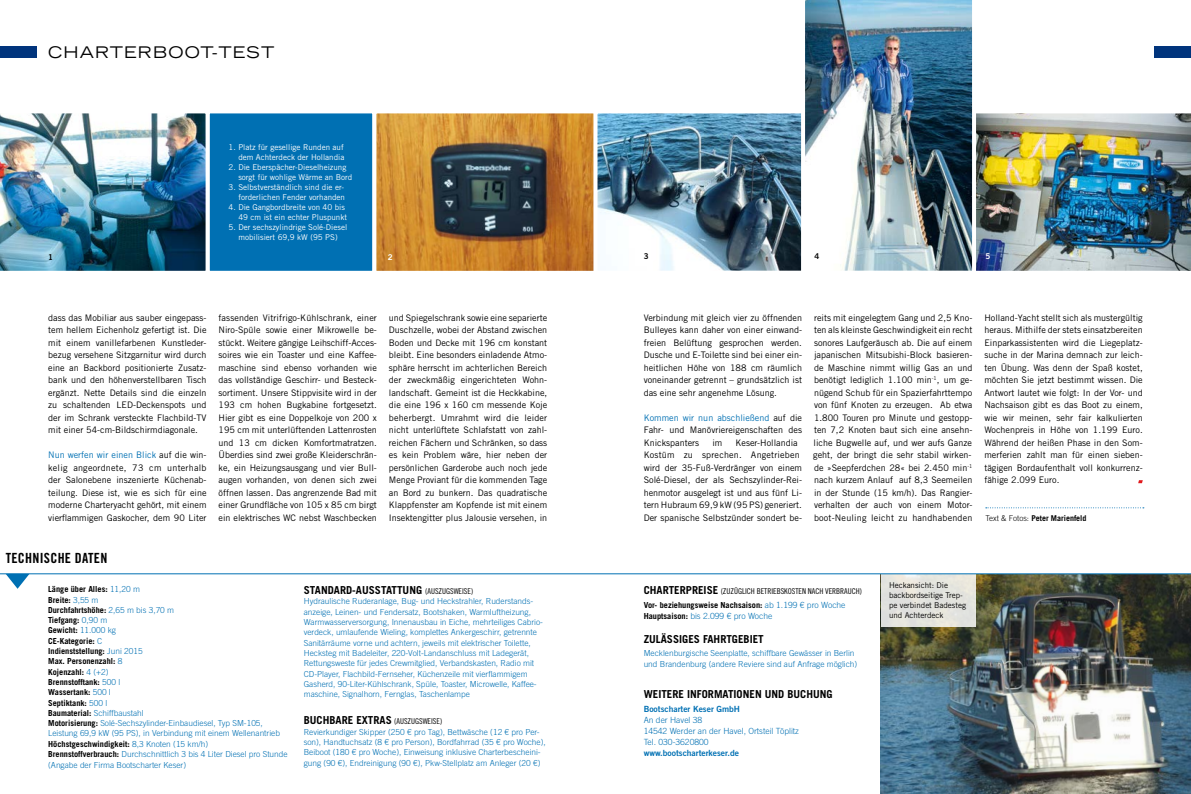
<style>
.page{position:relative;width:1191px;height:794px;background:#fff}
.page>*{position:absolute;margin:0;border:0;box-sizing:border-box;transform-origin:0 0}
.t1{font:expanded 16px "Trade Gothic LT Std";letter-spacing:.07em;color:#000}
.t2{font:14px "Trade Gothic LT Std Bd Cn 20";letter-spacing:.02em;color:#000}
.t3{font:700 11px "Trade Gothic LT Std";color:#000}
.t4{font:9px/12.5px "Trade Gothic LT Std";color:#000;text-align:justify}
.t5{font:300 8.5px/11px "Trade Gothic LT Std";color:#0070b3}
.t6{font:8.5px "Trade Gothic LT Std Bd 2";color:#0070b3}
.t7{font:300 8.3px/10.3px "Trade Gothic LT Std";color:#0070b3}
.t8{font:700 8.3px "Trade Gothic LT Std";color:#000}
.t9{font:8px/10px "Trade Gothic LT Std";color:#fff;text-align:right}
.t10{font:8px/10px "Trade Gothic LT Std";letter-spacing:-.005em;color:#000}
.t11{font:8px "Trade Gothic LT Std Cn 18";color:#000}
.t12{font:700 8px "Trade Gothic LT Std";color:#000}
.t13{font:8px "Trade Gothic LT Std Bd 2";color:#000}
.t14{font:8px "Trade Gothic LT Std Bd 2";color:#fff}
.s1{color:#0070b3}
.s2{font-weight:300}
.s3{font-weight:700;color:#000}
.s4{font-family:"Trade Gothic LT Std Cn 18";font-weight:400;font-size:8px}
.s5{font-family:"Trade Gothic LT Std";font-weight:700;font-size:11px}
.s6{font-weight:300;font-size:8.5px;color:#0070b3}
.s7{font-weight:700;font-size:8.3px;color:#000}
</style>
<div class="page">
<svg style="left:1138px;top:480px;width:4px;height:3px"></svg>
<div style="left:207px;top:111px;width:167px;height:162px;background:#0070b3"></div>
<div style="left:205px;top:109px;width:171px;height:166px;border:4px solid #fff"></div>
<img style="left:377px;top:114px;width:216px;height:156px">
<div style="left:372px;top:109px;width:226px;height:166px;border:4px solid #fff"></div>
<img style="left:0;top:109px;width:210px;height:166px">
<img style="left:976px;top:113px;width:215px;height:158px">
<img style="left:598px;top:114px;width:203px;height:156px">
<div style="left:593px;top:109px;width:221px;height:166px;border:4px solid #fff"></div>
<img style="left:801px;top:0;width:172px;height:275px">
<svg style="left:985px;top:507px;width:158px;height:1px"></svg>
<img style="left:881px;top:574px;width:310px;height:220px">
<svg style="left:6px;top:574px;width:23px;height:15px"></svg>
<div style="left:880px;top:573px;width:95px;height:54px;background:#e3e3de"></div>
<hr style="left:0;top:573px;width:1191px;height:1px;background:#0070b3">
<div style="left:0;top:47px;width:37px;height:11px;background:#00347c"></div>
<div style="left:1154px;top:47px;width:37px;height:11px;background:#00347c"></div>
<h1 class="t1" style="left:48px;top:42px;width:228px">CHARTERBOOT-TEST</h1>
<p class="t9" style="left:229px;top:142px;width:117px">1. Platz für gesellige Runden auf dem Achterdeck der Hollandia</p>
<p class="t9" style="left:238px;top:162px;width:115px;text-align:left;text-indent:-10px">2. Die Eberspächer-Dieselheizung sorgt für wohlige Wärme an Bord</p>
<p class="t9" style="left:229px;top:182px;width:118px">3. Selbstverständlich sind die er&shy;forderlichen Fender vorhanden</p>
<p class="t9" style="left:229px;top:202px;width:120px">4. Die Gangbordbreite von 40 bis<br>49 cm ist ein echter Pluspunkt</p>
<p class="t9" style="left:229px;top:222px;width:120px;text-align:center">5. Der sechszylindrige Solé-Diesel mobilisiert 69,9 kW (95 PS)</p>
<p class="t13" style="left:48px;top:252px;width:6px">1</p>
<p class="t14" style="left:388px;top:252px;width:6px">2</p>
<p class="t13" style="left:643px;top:251px;width:6px">3</p>
<p class="t13" style="left:814px;top:252px;width:6px">4</p>
<p class="t14" style="left:985px;top:251px;width:6px">5</p>
<p class="t4" style="left:48px;top:311px;width:160px">dass das Mobiliar aus sauber eingepass&shy;tem hellem Eichenholz gefertigt ist. Die mit einem vanillefarbenen Kunstleder&shy;bezug versehene Sitzgarnitur wird durch eine an Backbord positionierte Zusatz&shy;bank und den höhenverstellbaren Tisch ergänzt. Nette Details sind die einzeln zu schaltenden LED-Deckenspots und der im Schrank versteckte Flachbild-TV mit einer 54-cm-Bildschirmdiagonale.</p>
<p class="t4" style="left:48px;top:448px;width:160px"><span class="s1">Nun werfen wir einen Blick</span> auf die win&shy;kelig angeordnete, 73 cm unterhalb der Salonebene inszenierte Küchenab&shy;teilung. Diese ist, wie es sich für eine moderne Charteryacht gehört, mit einem vierflammigen Gaskocher, dem 90 Liter</p>
<p class="t4" style="left:218px;top:311px;width:160px">fassenden Vitrifrigo-Kühlschrank, einer Niro-Spüle sowie einer Mikrowelle be&shy;stückt. Weitere gängige Leihschiff-Acces&shy;soires wie ein Toaster und eine Kaffee&shy;maschine sind ebenso vorhanden wie das vollständige Geschirr- und Besteck&shy;sortiment. Unsere Stippvisite wird in der 193 cm hohen Bugkabine fortgesetzt.<br>Hier gibt es eine Doppelkoje von 200 x 195 cm mit unterlüftenden Lattenrosten und 13 cm dicken Komfortmatratzen.<br>Überdies sind zwei große Kleiderschrän&shy;ke, ein Heizungsausgang und vier Bull&shy;augen vorhanden, von denen sich zwei öffnen lassen. Das angrenzende Bad mit einer Grundfläche von 105 x 85 cm birgt ein elektrisches WC nebst Waschbecken</p>
<p class="t4" style="left:389px;top:311px;width:160px">und Spiegelschrank sowie eine separierte Duschzelle, wobei der Abstand zwischen Boden und Decke mit 196 cm konstant bleibt. Eine besonders einladende Atmo&shy;sphäre herrscht im achterlichen Bereich der zweckmäßig eingerichteten Wohn&shy;landschaft. Gemeint ist die Heckkabine, die eine 196 x 160 cm messende Koje beherbergt. Umrahmt wird die leider nicht unterlüftete Schlafstatt von zahl&shy;reichen Fächern und Schränken, so dass es kein Problem wäre, hier neben der persönlichen Garderobe auch noch jede Menge Proviant für die kommenden Tage an Bord zu bunkern. Das quadratische Klappfenster am Kopfende ist mit einem Insektengitter plus Jalousie versehen, in</p>
<p class="t4" style="left:643px;top:311px;width:160px">Verbindung mit gleich vier zu öffnenden Bulleyes kann daher von einer einwand&shy;freien Belüftung gesprochen werden.<br>Dusche und E-Toilette sind bei einer ein&shy;heitlichen Höhe von 188 cm räumlich voneinander getrennt – grundsätzlich ist das eine sehr angenehme Lösung.</p>
<p class="t4" style="left:643px;top:411px;width:160px"><span class="s1">Kommen wir nun abschließend</span> auf die Fahr- und Manövriereigenschaften des Knickspanters</p>
<p class="t4" style="left:643px;top:436px;width:160px;text-align:left;text-indent:92px">Keser-Hollandia Kostüm zu sprechen. Angetrieben wird der 35-Fuß-Verdränger von einem Solé-Diesel, der als Sechszylinder-Rei&shy;henmotor ausgelegt ist und aus fünf Li&shy;tern Hubraum 69,9 kW (95 PS) generiert.<br>Der spanische Selbstzünder sondert be-</p>
<p class="t4" style="left:712px;top:436px;width:11px">im</p>
<p class="t4" style="left:813px;top:311px;width:161px">reits mit eingelegtem Gang und 2,5 Kno&shy;ten als kleinste Geschwindigkeit ein recht sonores Laufgeräusch ab. Die auf einem japanischen Mitsubishi-Block basieren&shy;de Maschine nimmt willig Gas an und benötigt lediglich 1.100 min<sup>-1</sup>, um ge&shy;nügend Schub für ein Spazierfahrttempo von fünf Knoten zu erzeugen. Ab etwa 1.800 Touren pro Minute und gestopp&shy;ten 7,2 Knoten baut sich eine ansehn&shy;liche Bugwelle auf, und wer aufs Ganze geht, der bringt die sehr stabil wirken&shy;de »Seepferdchen 28« bei 2.450 min<sup>-1 </sup>nach kurzem Anlauf auf 8,3 Seemeilen in der Stunde (15 km/h). Das Rangier&shy;verhalten der auch von einem Motor&shy;boot-Neuling leicht zu handhabenden</p>
<p class="t4" style="left:984px;top:311px;width:160px">Holland-Yacht stellt sich als mustergültig heraus. Mithilfe der stets einsatzbereiten Einparkassistenten wird die Liegeplatz&shy;suche in der Marina demnach zur leich&shy;ten Übung. Was denn der Spaß kostet, möchten Sie jetzt bestimmt wissen. Die Antwort lautet wie folgt: In der Vor- und Nachsaison gibt es das Boot zu einem, wie wir meinen, sehr fair kalkulierten Wochenpreis in Höhe von 1.199 Euro.<br>Während der heißen Phase in den Som&shy;merferien zahlt man für einen sieben&shy;tägigen Bordaufenthalt voll konkurrenz&shy;fähige 2.099 Euro.</p>
<p class="t12" style="left:985px;top:513px;width:103px"><span class="s2">Text &amp; Fotos:</span> Peter Marienfeld</p>
<h2 class="t2" style="left:6px;top:549px;width:103px">TECHNISCHE DATEN</h2>
<p class="t7" style="left:48px;top:584px;width:241px"><span class="s3">Länge über Alles:</span> 11,20 m<br><span class="s3">Breite:</span> 3,55 m<br><span class="s3">Durchfahrtshöhe:</span> 2,65 m bis 3,70 m<br><span class="s3">Tiefgang:</span> 0,90 m<br><span class="s3">Gewicht:</span> 11.000 kg<br><span class="s3">CE-Kategorie:</span> C<br><span class="s3">Indienststellung:</span> Juni 2015<br><span class="s3">Max. Personenzahl:</span> 8<br><span class="s3">Kojenzahl:</span> 4 (+2)<br><span class="s3">Brennstofftank:</span> 500 l<br><span class="s3">Wassertank:</span> 500 l<br><span class="s3">Septiktank:</span> 500 l<br><span class="s3">Baumaterial:</span> Schiffbaustahl<br><span class="s3">Motorisierung:</span> Solé-Sechszylinder-Einbaudiesel, Typ SM-105,<br>Leistung 69,9 kW (95 PS), in Verbindung mit einem Wellenantrieb<br><span class="s3">Höchstgeschwindigkeit:</span> 8,3 Knoten (15 km/h)<br><span class="s3">Brennstoffverbrauch:</span> Durchschnittlich 3 bis 4 Liter Diesel pro Stunde (Angabe der Firma Bootscharter Keser)</p>
<p class="t3" style="left:304px;top:583px;width:171px">STANDARD-AUSSTATTUNG <span class="s4">(AUSZUGSWEISE)</span></p>
<p class="t7" style="left:304px;top:596px;width:240px">Hydraulische Ruderanlage, Bug- und Heckstrahler, Ruderstands&shy;anzeige, Leinen- und Fendersatz, Bootshaken, Warmluftheizung, Warmwasserversorgung, Innenausbau in Eiche, mehrteiliges Cabrio&shy;verdeck, umlaufende Wieling, komplettes Ankergeschirr, getrennte Sanitärräume vorne und achtern, jeweils mit elektrischer Toilette, Hecksteg mit Badeleiter, 220-Volt-Landanschluss mit Ladegerät, Rettungsweste für jedes Crewmitglied, Verbandskasten, Radio mit CD-Player, Flachbild-Fernseher, Küchenzeile mit vierflammigem Gasherd, 90-Liter-Kühlschrank, Spüle, Toaster, Microwelle, Kaffee&shy;maschine, Signalhorn, Fernglas, Taschenlampe</p>
<p class="t3" style="left:304px;top:714px;width:140px">BUCHBARE EXTRAS <span class="s4">(AUSZUGSWEISE)</span></p>
<p class="t7" style="left:304px;top:726px;width:243px">Revierkundiger Skipper (250 € pro Tag), Bettwäsche (12 € pro Per&shy;son), Handtuchsatz (8 € pro Person), Bordfahrrad (35 € pro Woche), Beiboot (180 € pro Woche), Einweisung inklusive Charterbescheini&shy;gung (90 €), Endreinigung (90 €), Pkw-Stellplatz am Anleger (20 €)</p>
<p class="t11" style="left:643px;top:586px;width:220px"><span class="s5">CHARTERPREISE</span> (ZUZÜGLICH BETRIEBSKOSTEN NACH VERBRAUCH)</p>
<p class="t8" style="left:643px;top:600px;width:203px">Vor- beziehungsweise Nachsaison: <span class="s6">ab 1.199 € pro Woche</span></p>
<p class="t5" style="left:643px;top:610px;width:130px"><span class="s7">Hauptsaison:</span> bis 2.099 € pro Woche</p>
<p class="t3" style="left:643px;top:632px;width:122px">ZULÄSSIGES FAHRTGEBIET</p>
<p class="t7" style="left:643px;top:648px;width:215px">Mecklenburgische Seenplatte, schiffbare Gewässer in Berlin und Brandenburg (andere Reviere sind auf Anfrage möglich)</p>
<p class="t3" style="left:643px;top:687px;width:190px">WEITERE INFORMATIONEN UND BUCHUNG</p>
<p class="t6" style="left:643px;top:704px;width:98px">Bootscharter Keser GmbH</p>
<p class="t5" style="left:643px;top:714px;width:157px">An der Havel 38<br>14542 Werder an der Havel, Ortsteil Töplitz<br>Tel. 030-3620800</p>
<p class="t6" style="left:643px;top:748px;width:97px">www.bootscharterkeser.de</p>
<p class="t10" style="left:889px;top:580px;width:78px">Heckansicht: Die backbordseitige Trep&shy;pe verbindet Badesteg und Achterdeck</p>
</div>
